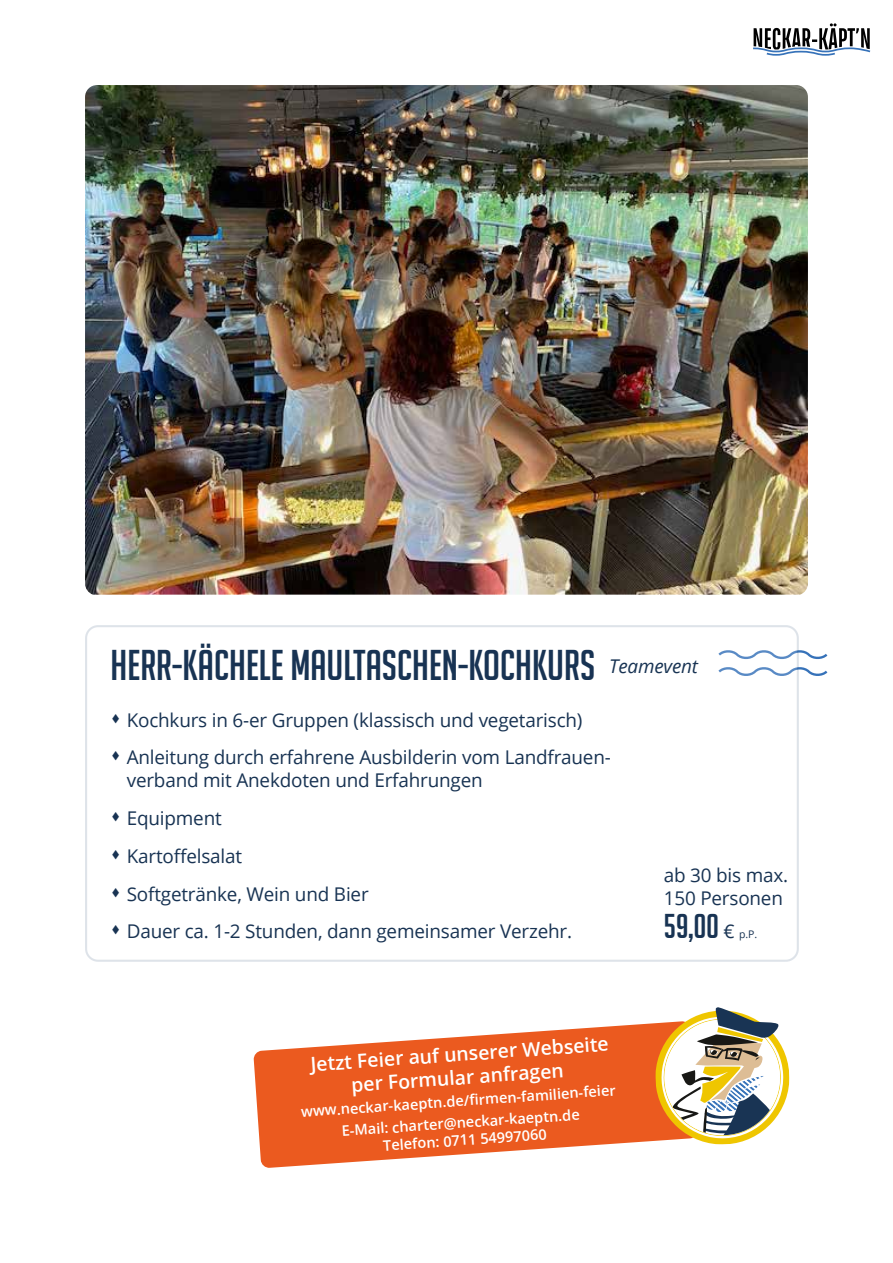
<style>
.page{position:relative;width:893px;height:1263px;background:#fff}
.page>*{position:absolute;margin:0;border:0;box-sizing:border-box;transform-origin:0 0}
.t1{font:42px "Big Noodle Titling";color:#183353}
.t2{font:33.6px "Big Noodle Titling";color:#183353}
.t3{font:600 19.35px/23.2px "Open Sans";color:#fff;text-align:center}
.t4{font:18.9px/22.6px "Open Sans";letter-spacing:-.01em;color:#183353}
.t5{font:italic 18.9px "Open Sans";letter-spacing:-.01em;color:#183353}
.t6{font:600 14.55px/21.8px "Open Sans";color:#fff;text-align:center}
.s1{font-family:"Open Sans";font-size:18.9px}
.s2{font-family:"Open Sans";font-size:10.5px}
</style>
<div class="page">
<svg style="left:753px;top:23px;width:117px;height:33px"></svg>
<svg style="left:799px;top:650px;width:29px;height:26px"></svg>
<div style="left:85px;top:625px;width:714px;height:337px;border:2px solid #456387;border-radius:12px"></div>
<img style="left:85px;top:85px;width:723px;height:510px">
<svg style="left:253px;top:1023px;width:402px;height:145px;fill:#eb5a1f"></svg>
<svg style="left:655px;top:1007px;width:135px;height:138px"></svg>
<h1 class="t1" style="left:111px;top:643px;width:486px">HERR-KÄCHELE MAULTASCHEN-KOCHKURS</h1>
<p class="t4" style="left:111px;top:708px;width:473px">▲ Kochkurs in 6-er Gruppen (klassisch und vegetarisch)</p>
<p class="t4" style="left:127px;top:746px;width:486px;text-indent:-16px">▲ Anleitung durch erfahrene Ausbilderin vom Landfrauen&shy;verband mit Anekdoten und Erfahrungen</p>
<p class="t4" style="left:111px;top:806px;width:113px">▲ Equipment</p>
<p class="t4" style="left:111px;top:844px;width:133px">▲ Kartoffelsalat</p>
<p class="t4" style="left:111px;top:882px;width:260px">▲ Softgetränke, Wein und Bier</p>
<p class="t4" style="left:111px;top:920px;width:463px">▲ Dauer ca. 1-2 Stunden, dann gemeinsamer Verzehr.</p>
<p class="t5" style="left:609px;top:653px;width:90px">Teamevent</p>
<p class="t4" style="left:664px;top:863px;width:126px">ab 30 bis max.<br>150 Personen</p>
<h2 class="t2" style="left:664px;top:908px;width:95px">59,00 <span class="s1">€</span> <span class="s2">p.P.</span></h2>
<p class="t3" style="left:310px;top:1052px;width:300px;rotate:-4deg">Jetzt Feier auf unserer Webseite per Formular anfragen</p>
<p class="t6" style="left:300px;top:1101px;width:317px;rotate:-4deg">www.neckar-kaeptn.de/fi rmen-familien-feier<br>E-Mail: charter@neckar-kaeptn.de</p>
<p class="t6" style="left:382px;top:1134px;width:165px;rotate:-4deg">Telefon: 0711 54997060</p>
</div>
